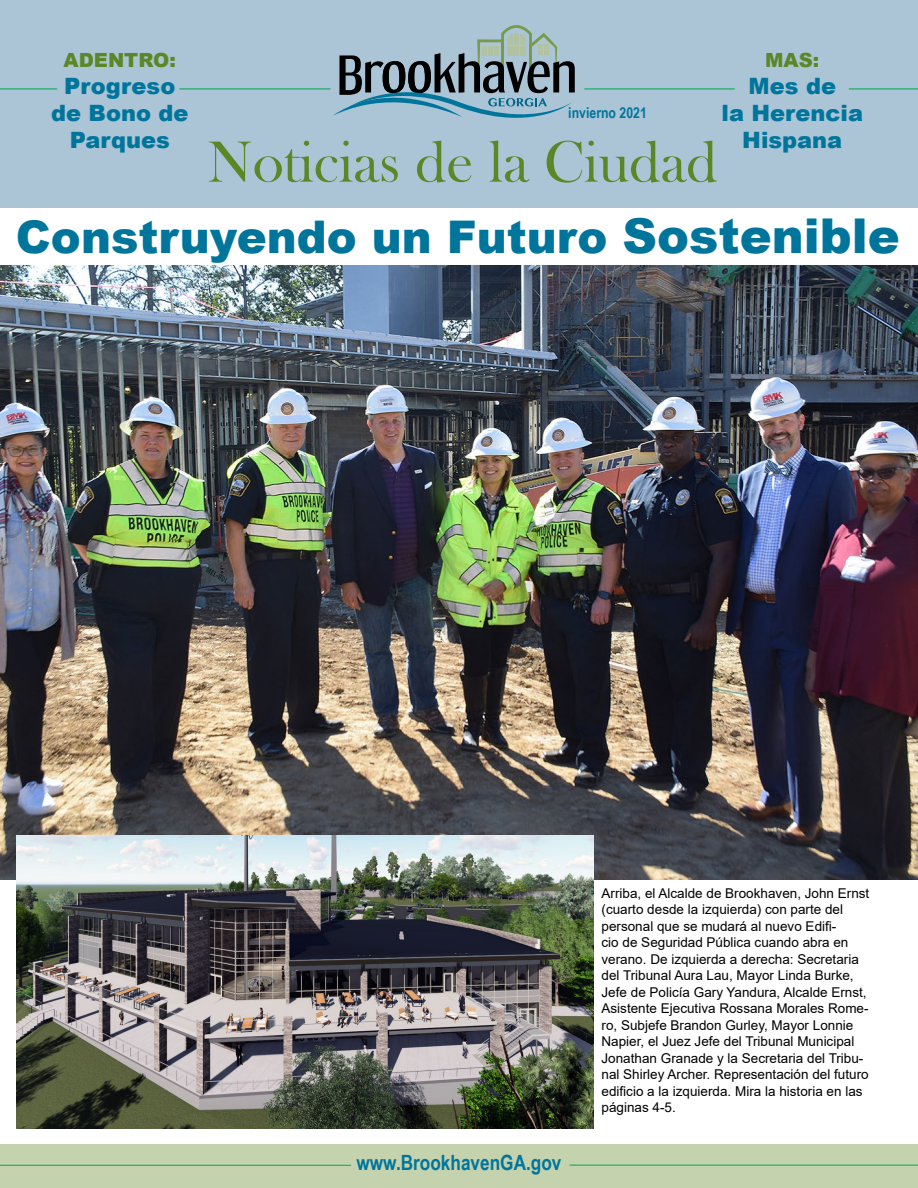
<style>
.page{position:relative;width:918px;height:1188px;background:#fff}
.page>*{position:absolute;margin:0;border:0;box-sizing:border-box;transform-origin:0 0}
.t1{font:60px "Bask Old Face";color:#5c8727}
.t2{font:900 45px "Arial";color:#00759c}
.t3{font:900 22.5px/27px "Arial";color:#00759c;text-align:center}
.t4{font:700 21px "Arial Narrow";color:#00759c}
.t5{font:900 19.5px "Arial";color:#5c8727}
.t6{font:700 15px "Arial Narrow";color:#00759c}
.t7{font:13.5px/16.5px "Arial";color:#000}
.s1{font-size:48px}
</style>
<div class="page">
<div style="left:0;top:1145px;width:918px;height:43px;background:#c4d3ae"></div>
<div style="left:0;top:0;width:918px;height:207px;background:#abc4d6"></div>
<svg style="left:333px;top:25px;width:242px;height:93px"></svg>
<hr style="left:0;top:1165px;width:351px;height:1px;background:#00a651">
<hr style="left:179px;top:89px;width:151px;height:1px;background:#00a651">
<hr style="left:0;top:89px;width:57px;height:1px;background:#00a651">
<hr style="left:849px;top:89px;width:69px;height:1px;background:#00a651">
<hr style="left:584px;top:89px;width:151px;height:1px;background:#00a651">
<hr style="left:570px;top:1165px;width:348px;height:1px;background:#00a651">
<img style="left:0;top:266px;width:918px;height:613px">
<img style="left:16px;top:836px;width:578px;height:293px">
<h3 class="t5" style="left:765px;top:46px;width:56px">MAS:</h3>
<h3 class="t3" style="left:722px;top:72px;width:143px">Mes de<br>la Herencia<br>Hispana</h3>
<h3 class="t5" style="left:64px;top:46px;width:114px">ADENTRO:</h3>
<h3 class="t3" style="left:51px;top:72px;width:139px">Progreso de Bono de<br>Parques</h3>
<p class="t6" style="left:568px;top:101px;width:80px">invierno 2021</p>
<h1 class="t1" style="left:207px;top:129px;width:512px">Noticias de la Ciudad</h1>
<h2 class="t2" style="left:16px;top:204px;width:885px">Construyendo un Futuro <span class="s1">Sostenible</span></h2>
<h3 class="t4" style="left:356px;top:1147px;width:207px">www.BrookhavenGA.gov</h3>
<p class="t7" style="left:602px;top:885px;width:269px">Arriba, el Alcalde de Brookhaven, John Ernst (cuarto desde la izquierda) con parte del personal que se mudará al nuevo Edifi-<br>cio de Seguridad Pública cuando abra en verano. De izquierda a derecha: Secretaria del Tribunal Aura Lau, Mayor Linda Burke, Jefe de Policía Gary Yandura, Alcalde Ernst, Asistente Ejecutiva Rossana Morales Rome&shy;ro, Subjefe Brandon Gurley, Mayor Lonnie Napier, el Juez Jefe del Tribunal Municipal Jonathan Granade y la Secretaria del Tribu&shy;nal Shirley Archer. Representación del futuro edificio a la izquierda. Mira la historia en las páginas 4-5.</p>
</div>
